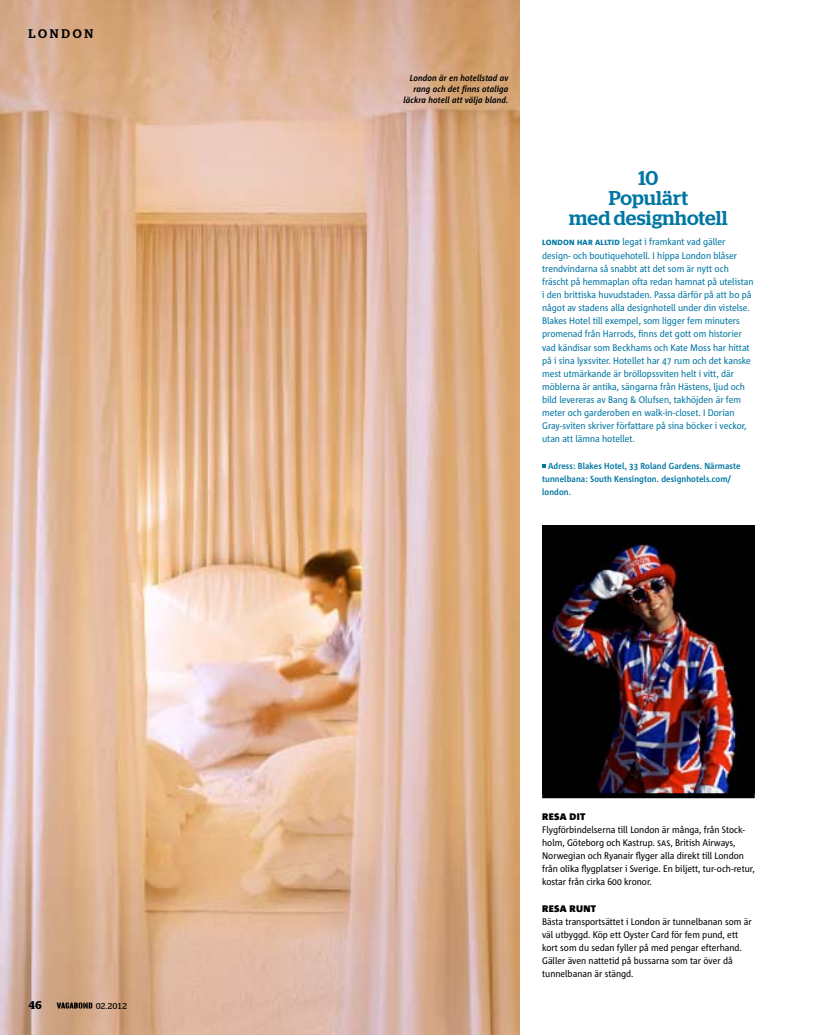
<style>
.page{position:relative;width:815px;height:1035px;background:#fff}
.page>*{position:absolute;margin:0;border:0;box-sizing:border-box;transform-origin:0 0}
.t1{font:500 20px/20.2px "Stag";letter-spacing:.005em;color:#0076a3;text-align:center}
.t2{font:500 12.5px "Stag";letter-spacing:.22em;color:#000}
.t3{font:600 11.25px "Stag";color:#000}
.t4{font:9.5px/13.1px "Corpid C1 s S Cd";color:#0076a3}
.t5{font:9.5px/13.1px "Corpid C1 s S Cd";color:#000}
.t6{font:900 9.5px "Corpid C1 s";color:#000}
.t7{font:700 8.75px/13.1px "Corpid C1 s S Cd";letter-spacing:.01em;color:#0076a3}
.t8{font:italic 700 8.75px/11.2px "Corpid C1 s S Cd";letter-spacing:.01em;color:#000;text-align:right}
.t9{font:8.5px "Stag";letter-spacing:-.025em;color:#000}
.s1{font-family:"Corpid C1 s";font-weight:800;font-size:7.5px}
</style>
<div class="page">
<img style="left:542px;top:525px;width:213px;height:268px">
<img style="left:0;top:0;width:519px;height:1035px">
<svg style="left:542px;top:464px;width:4px;height:4px"></svg>
<div style="left:542px;top:793px;width:213px;height:5px;background:#000"></div>
<svg style="left:57px;top:1002px;width:35px;height:6px"></svg>
<h2 class="t2" style="left:28px;top:27px;width:66px">London</h2>
<p class="t3" style="left:28px;top:998px;width:15px">46</p>
<p class="t9" style="left:96px;top:1000px;width:33px">02.2012</p>
<p class="t8" style="left:403px;top:72px;width:106px">London är en hotellstad av rang och det finns otaliga läckra hotell att välja bland.</p>
<h1 class="t1" style="left:569px;top:167px;width:160px">10<br>Populärt<br>med designhotell</h1>
<p class="t4" style="left:542px;top:235px;width:213px"><span class="s1">LONDON HAR ALLTID</span> legat i framkant vad gäller design- och boutiquehotell. I hippa London blåser trendvindarna så snabbt att det som är nytt och fräscht på hemmaplan ofta redan hamnat på utelistan i den brittiska huvudstaden. Passa därför på att bo på något av stadens alla designhotell under din vistelse.<br>Blakes Hotel till exempel, som ligger fem minuters promenad från Harrods, finns det gott om historier vad kändisar som Beckhams och Kate Moss har hittat på i sina lyxsviter. Hotellet har 47 rum och det kanske mest utmärkande är bröllopssviten helt i vitt, där möblerna är antika, sängarna från Hästens, ljud och bild levereras av Bang &amp; Olufsen, takhöjden är fem meter och garderoben en walk-in-closet. I Dorian Gray-sviten skriver författare på sina böcker i veckor, utan att lämna hotellet.</p>
<p class="t7" style="left:542px;top:459px;width:200px;text-indent:6px">Adress: Blakes Hotel, 33 Roland Gardens. Närmaste tunnelbana: South Kensington. designhotels.com/ london.</p>
<p class="t6" style="left:542px;top:810px;width:45px">RESA DIT</p>
<p class="t5" style="left:542px;top:822px;width:214px">Flygförbindelserna till London är många, från Stock&shy;holm, Göteborg och Kastrup. SAS, British Airways, Norwegian och Ryanair flyger alla direkt till London från olika flygplatser i Sverige. En biljett, tur-och-retur, kostar från cirka 600 kronor.</p>
<p class="t6" style="left:542px;top:902px;width:56px">RESA RUNT</p>
<p class="t5" style="left:542px;top:914px;width:211px">Bästa transportsättet i London är tunnelbanan som är väl utbyggd. Köp ett Oyster Card för fem pund, ett kort som du sedan fyller på med pengar efterhand.<br>Gäller även nattetid på bussarna som tar över då tunnelbanan är stängd.</p>
</div>
